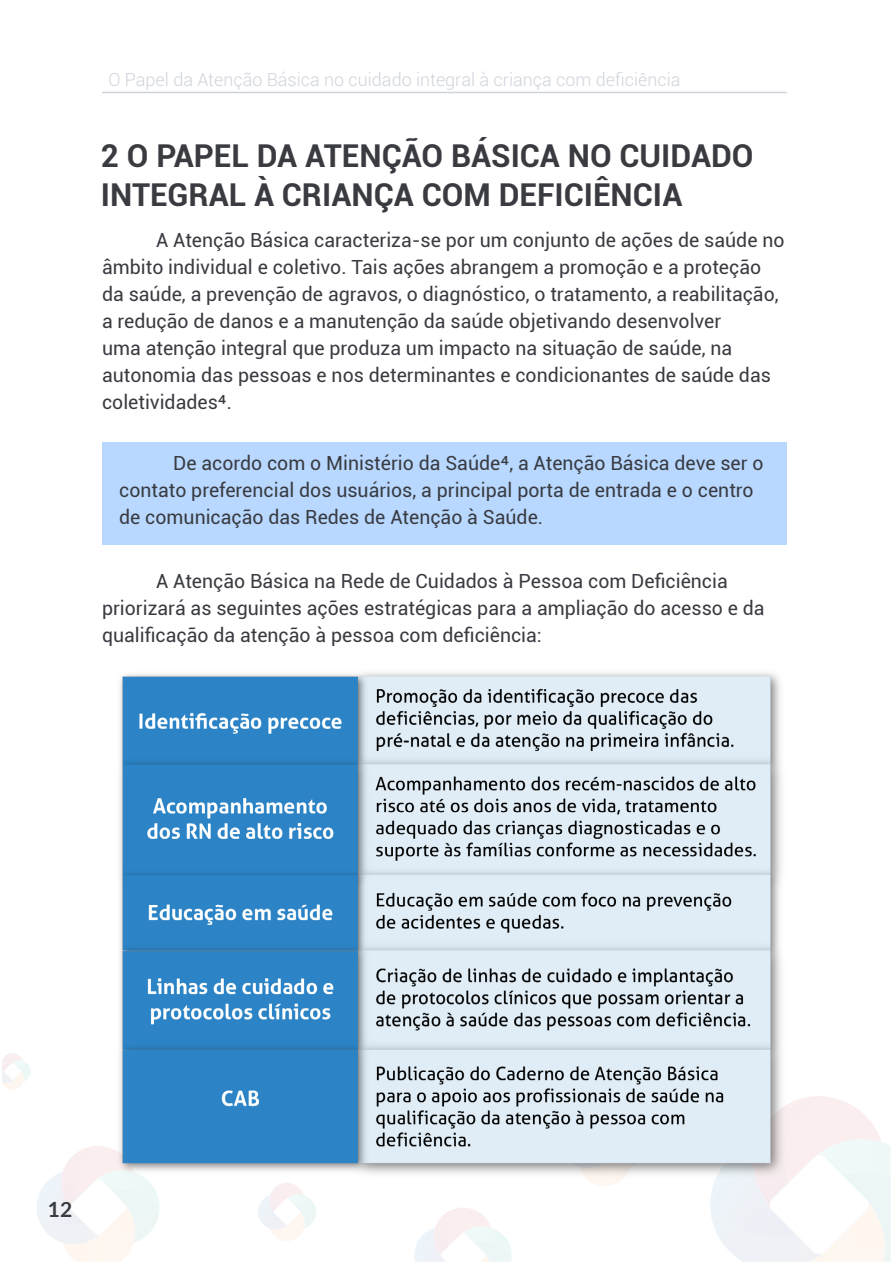
<style>
.page{position:relative;width:893px;height:1263px;background:#fff}
.page>*{position:absolute;margin:0;border:0;box-sizing:border-box;transform-origin:0 0}
.t1{font:700 31.5px/39px "Roboto";color:#393b41}
.t2{font:700 21px "Lato";color:#393b41}
.t3{font:19.5px/27px "Roboto";color:#393b41}
.t4{font:300 18px "Roboto";color:#cfd4db}
</style>
<div class="page">
<svg style="left:37px;top:1146px;width:123px;height:116px"></svg>
<svg style="left:711px;top:1096px;width:180px;height:166px"></svg>
<img style="left:868px;top:1202px;width:17px;height:46px">
<svg style="left:258px;top:1195px;width:58px;height:46px"></svg>
<svg style="left:589px;top:1180px;width:32px;height:6px"></svg>
<svg style="left:414px;top:1208px;width:98px;height:54px"></svg>
<img style="left:434px;top:1210px;width:17px;height:47px">
<img style="left:61px;top:1161px;width:35px;height:48px">
<img style="left:270px;top:1183px;width:34px;height:23px">
<img style="left:753px;top:1180px;width:18px;height:28px">
<hr style="left:102px;top:92px;width:685px;height:1px;background:#cfd4db">
<div style="left:102px;top:442px;width:685px;height:103px;background:#b8d8ff"></div>
<img style="left:103px;top:672px;width:685px;height:508px">
<p class="t4" style="left:108px;top:67px;width:573px">O Papel da Atenção Básica no cuidado integral à criança com deficiência</p>
<h1 class="t1" style="left:101px;top:135px;width:654px">2 O PAPEL DA ATENÇÃO BÁSICA NO CUIDADO<br>INTEGRAL À CRIANÇA COM DEFICIÊNCIA</h1>
<p class="t3" style="left:102px;top:225px;width:684px;text-indent:54px">A Atenção Básica caracteriza-se por um conjunto de ações de saúde no âmbito individual e coletivo. Tais ações abrangem a promoção e a proteção da saúde, a prevenção de agravos, o diagnóstico, o tratamento, a reabilitação, a redução de danos e a manutenção da saúde objetivando desenvolver<br>uma atenção integral que produza um impacto na situação de saúde, na autonomia das pessoas e nos determinantes e condicionantes de saúde das coletividades⁴.</p>
<p class="t3" style="left:119px;top:449px;width:646px;text-indent:54px">De acordo com o Ministério da Saúde⁴, a Atenção Básica deve ser o contato preferencial dos usuários, a principal porta de entrada e o centro de comunicação das Redes de Atenção à Saúde.</p>
<p class="t3" style="left:102px;top:567px;width:664px;text-indent:54px">A Atenção Básica na Rede de Cuidados à Pessoa com Deficiência priorizará as seguintes ações estratégicas para a ampliação do acesso e da qualificação da atenção à pessoa com deficiência:</p>
<p class="t2" style="left:48px;top:1194px;width:26px">12</p>
</div>
